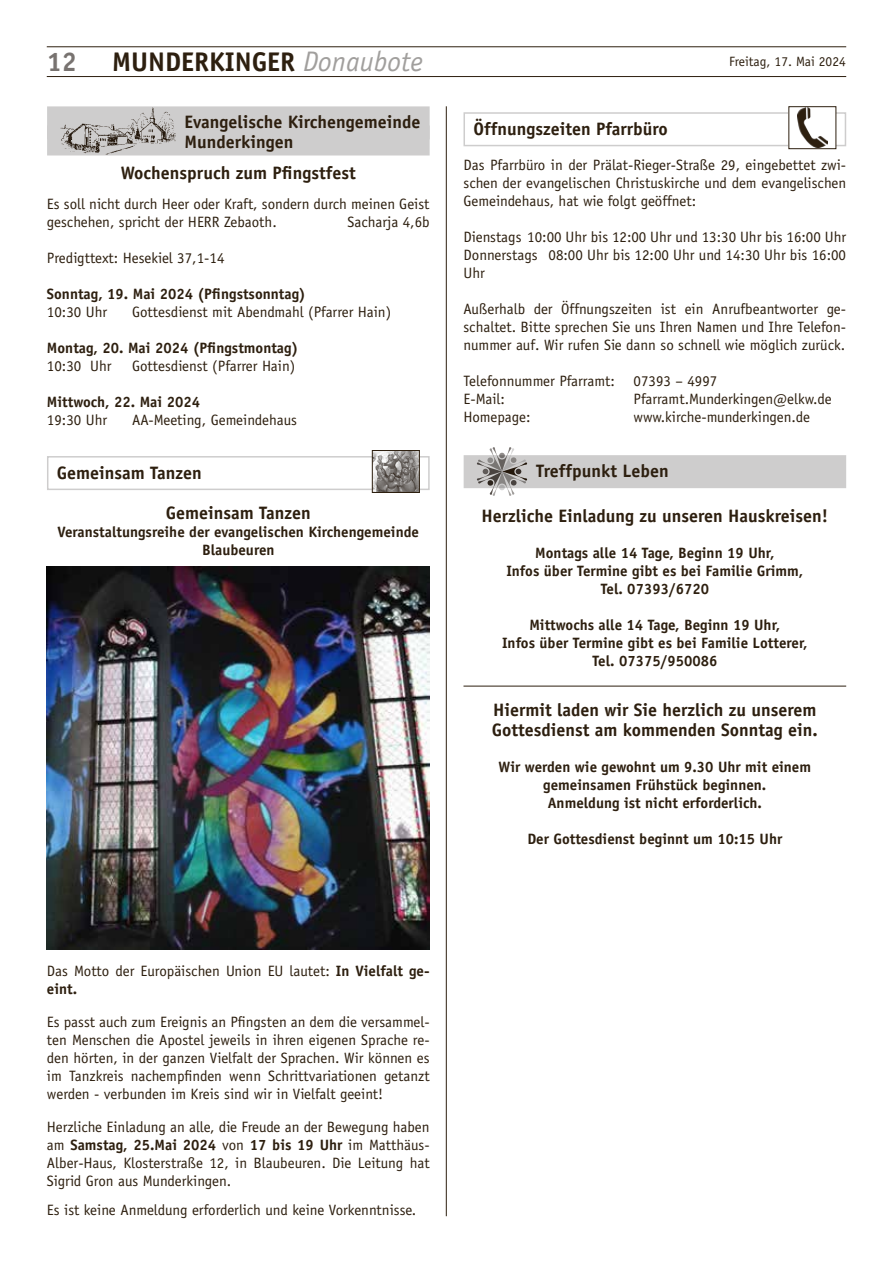
<style>
.page{position:relative;width:893px;height:1263px;background:#fff}
.page>*{position:absolute;margin:0;border:0;box-sizing:border-box;transform-origin:0 0}
.t1{font:700 27px "Officina Sans";color:#2d1f0f}
.t2{font:700 27px "Officina Sans";color:#787370}
.t3{font:700 18px/19.5px "Officina Sans";color:#2d1f0f}
.t4{font:15px/18px "Officina Sans";color:#2d1f0f;text-align:justify}
.t5{font:700 15px/18px "Officina Sans";color:#2d1f0f;text-align:center}
.t6{font:13.5px "Officina Sans";color:#2d1f0f}
.s1{font-weight:400;font-style:italic;font-size:28.35px;color:#a19f9d}
.s2{font-weight:700}
</style>
<div class="page">
<hr style="left:47px;top:76px;width:799px;height:1px;background:#2d1f0f">
<hr style="left:47px;top:47px;width:799px;height:1px;background:#2d1f0f">
<hr style="left:446px;top:106px;width:1px;height:1110px;background:#2d1f0f">
<div style="left:47px;top:106px;width:383px;height:33px;background:#cecdcd"></div>
<div style="left:47px;top:125px;width:383px;height:30px;background:#cecdcd"></div>
<img style="left:60px;top:108px;width:116px;height:47px">
<div style="left:47px;top:456px;width:383px;height:34px;border:2px solid #cecdcd"></div>
<img style="left:374px;top:452px;width:44px;height:39px">
<div style="left:372px;top:450px;width:48px;height:43px;border:1px solid #2d1f0f"></div>
<img style="left:47px;top:567px;width:383px;height:382px">
<hr style="left:463px;top:686px;width:383px;height:1px;background:#2d1f0f">
<div style="left:463px;top:112px;width:383px;height:34px;border:2px solid #cecdcd"></div>
<div style="left:789px;top:107px;width:47px;height:42px;background:#fff"></div>
<img style="left:797px;top:108px;width:30px;height:39px">
<div style="left:788px;top:106px;width:48px;height:43px;border:1px solid #2d1f0f"></div>
<div style="left:464px;top:455px;width:382px;height:33px;background:#cecdcd"></div>
<svg style="left:477px;top:447px;width:50px;height:49px"></svg>
<h1 class="t2" style="left:47px;top:45px;width:32px">12</h1>
<h1 class="t1" style="left:112px;top:45px;width:312px">MUNDERKINGER <span class="s1">Donaubote</span></h1>
<p class="t6" style="left:729px;top:53px;width:118px">Freitag, 17. Mai 2024</p>
<p class="t3" style="left:185px;top:112px;width:237px">Evangelische Kirchengemeinde<br>Munderkingen</p>
<p class="t3" style="left:121px;top:163px;width:236px">Wochenspruch zum Pfingstfest</p>
<p class="t4" style="left:47px;top:195px;width:384px">Es soll nicht durch Heer oder Kraft, sondern durch meinen Geist geschehen, spricht der HERR Zebaoth.</p>
<p class="t4" style="left:347px;top:213px;width:84px">Sacharja 4,6b</p>
<p class="t4" style="left:47px;top:249px;width:179px">Predigttext: Hesekiel 37,1-14</p>
<p class="t5" style="left:47px;top:285px;width:260px">Sonntag, 19. Mai 2024 (Pfingstsonntag)</p>
<p class="t4" style="left:47px;top:303px;width:62px">10:30 Uhr</p>
<p class="t4" style="left:132px;top:303px;width:261px">Gottesdienst mit Abendmahl (Pfarrer Hain)</p>
<p class="t5" style="left:47px;top:339px;width:253px">Montag, 20. Mai 2024 (Pfingstmontag)</p>
<p class="t4" style="left:47px;top:357px;width:66px">10:30 Uhr</p>
<p class="t4" style="left:132px;top:357px;width:165px">Gottesdienst (Pfarrer Hain)</p>
<p class="t5" style="left:47px;top:393px;width:155px">Mittwoch, 22. Mai 2024</p>
<p class="t4" style="left:47px;top:411px;width:62px">19:30 Uhr</p>
<p class="t4" style="left:132px;top:411px;width:167px">AA-Meeting, Gemeindehaus</p>
<p class="t3" style="left:166px;top:453px;width:146px;line-height:39.3px;text-indent:-109px">Gemeinsam Tanzen<br>Gemeinsam Tanzen</p>
<p class="t5" style="left:58px;top:522px;width:363px">Veranstaltungsreihe der evangelischen Kirchengemeinde<br>Blaubeuren</p>
<p class="t3" style="left:473px;top:119px;width:196px">Öffnungszeiten Pfarrbüro</p>
<p class="t4" style="left:463px;top:156px;width:384px">Das Pfarrbüro in der Prälat-Rieger-Straße 29, eingebettet zwi&shy;schen der evangelischen Christuskirche und dem evangelischen Gemeindehaus, hat wie folgt geöffnet:</p>
<p class="t4" style="left:463px;top:228px;width:384px">Dienstags 10:00 Uhr bis 12:00 Uhr und 13:30 Uhr bis 16:00 Uhr Donnerstags 08:00 Uhr bis 12:00 Uhr und 14:30 Uhr bis 16:00<br>Uhr</p>
<p class="t4" style="left:463px;top:300px;width:384px">Außerhalb der Öffnungszeiten ist ein Anrufbeantworter ge&shy;schaltet. Bitte sprechen Sie uns Ihren Namen und Ihre Telefon&shy;nummer auf. Wir rufen Sie dann so schnell wie möglich zurück.</p>
<p class="t4" style="left:463px;top:372px;width:255px">Telefonnummer Pfarramt: 07393 – 4997<br>E-Mail:</p>
<p class="t4" style="left:634px;top:390px;width:200px">Pfarramt.Munderkingen@elkw.de</p>
<p class="t4" style="left:463px;top:408px;width:68px">Homepage:</p>
<p class="t4" style="left:634px;top:408px;width:178px">www.kirche-munderkingen.de</p>
<p class="t3" style="left:536px;top:461px;width:134px">Treffpunkt Leben</p>
<p class="t3" style="left:481px;top:506px;width:348px">Herzliche Einladung zu unseren Hauskreisen!</p>
<p class="t5" style="left:506px;top:543px;width:298px">Montags alle 14 Tage, Beginn 19 Uhr,<br>Infos über Termine gibt es bei Familie Grimm,<br>Tel. 07393/6720</p>
<p class="t5" style="left:502px;top:615px;width:307px">Mittwochs alle 14 Tage, Beginn 19 Uhr,<br>Infos über Termine gibt es bei Familie Lotterer,<br>Tel. 07375/950086</p>
<p class="t3" style="left:492px;top:700px;width:327px">Hiermit laden wir Sie herzlich zu unserem<br>Gottesdienst am kommenden Sonntag ein.</p>
<p class="t5" style="left:499px;top:757px;width:314px">Wir werden wie gewohnt um 9.30 Uhr mit einem gemeinsamen Frühstück beginnen.<br>Anmeldung ist nicht erforderlich.</p>
<p class="t5" style="left:527px;top:829px;width:257px">Der Gottesdienst beginnt um 10:15 Uhr</p>
<p class="t4" style="left:47px;top:962px;width:384px">Das Motto der Europäischen Union EU lautet: <span class="s2">In Vielfalt ge&shy;eint.</span></p>
<p class="t4" style="left:47px;top:1013px;width:384px">Es passt auch zum Ereignis an Pfingsten an dem die versammel&shy;ten Menschen die Apostel jeweils in ihren eigenen Sprache re&shy;den hörten, in der ganzen Vielfalt der Sprachen. Wir können es im Tanzkreis nachempfinden wenn Schrittvariationen getanzt werden - verbunden im Kreis sind wir in Vielfalt geeint!</p>
<p class="t4" style="left:47px;top:1118px;width:384px">Herzliche Einladung an alle, die Freude an der Bewegung haben am <span class="s2">Samstag, 25.Mai 2024</span> von <span class="s2">17 bis 19 Uhr</span> im Matthäus-Alber-Haus, Klosterstraße 12, in Blaubeuren. Die Leitung hat Sigrid Gron aus Munderkingen.</p>
<p class="t4" style="left:47px;top:1200px;width:371px">Es ist keine Anmeldung erforderlich und keine Vorkenntnisse.</p>
</div>
